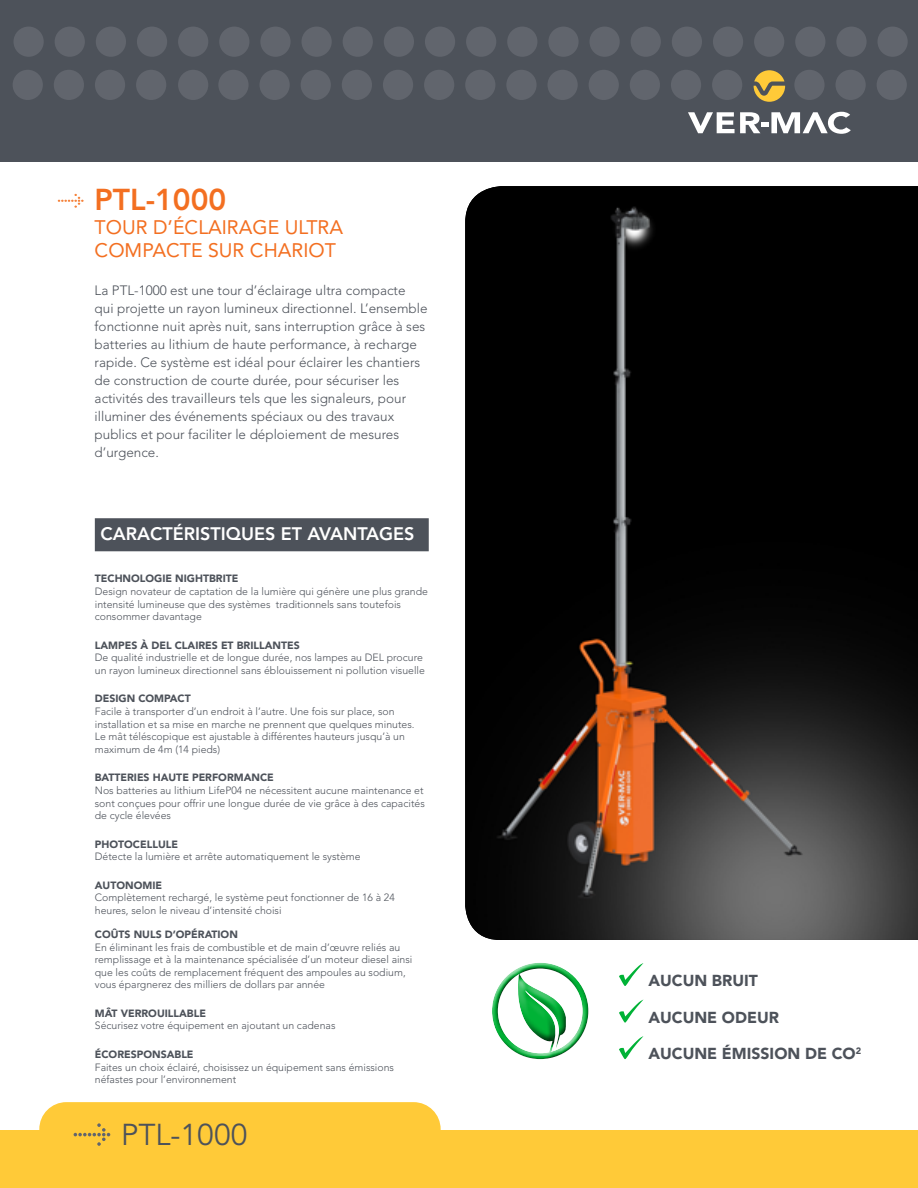
<style>
.page{position:relative;width:918px;height:1188px;background:#fff}
.page>*{position:absolute;margin:0;border:0;box-sizing:border-box;transform-origin:0 0}
.t1{font:30px "Avenir LT Std";color:#4d525a}
.t2{font:800 30px "Avenir LT Std";color:#f36f21}
.t3{font:19.5px/23.4px "Avenir LT Std";color:#f36f21}
.t4{font:800 18px "Avenir LT Std";color:#fff}
.t5{font:900 15.75px "Avenir LT Std";color:#4d525a}
.t6{font:300 13.5px/18px "Avenir LT Std";color:#4d525a}
.t7{font:300 10.5px/12.6px "Avenir LT Std";color:#4d525a}
.t8{font:900 10.5px "Avenir LT Std";color:#4d525a}
</style>
<div class="page">
<img style="left:465px;top:186px;width:453px;height:754px">
<div style="left:492px;top:966px;width:105px;height:101px;background:#000;opacity:.75"></div>
<svg style="left:619px;top:963px;width:24px;height:23px"></svg>
<svg style="left:619px;top:1000px;width:24px;height:23px"></svg>
<svg style="left:619px;top:1036px;width:24px;height:23px"></svg>
<div style="left:0;top:0;width:918px;height:161px;background:#4d525a"></div>
<div style="left:14px;top:27px;width:30px;height:30px;background:#61656d;border-radius:50%"></div>
<div style="left:13px;top:70px;width:30px;height:30px;background:#61656d;border-radius:50%"></div>
<div style="left:384px;top:27px;width:30px;height:30px;background:#61656d;border-radius:50%"></div>
<div style="left:383px;top:70px;width:30px;height:30px;background:#61656d;border-radius:50%"></div>
<div style="left:178px;top:27px;width:30px;height:30px;background:#61656d;border-radius:50%"></div>
<div style="left:548px;top:27px;width:31px;height:30px;background:#61656d;border-radius:50%"></div>
<div style="left:547px;top:70px;width:31px;height:30px;background:#61656d;border-radius:50%"></div>
<div style="left:96px;top:27px;width:30px;height:30px;background:#61656d;border-radius:50%"></div>
<div style="left:95px;top:70px;width:30px;height:30px;background:#61656d;border-radius:50%"></div>
<div style="left:466px;top:27px;width:30px;height:30px;background:#61656d;border-radius:50%"></div>
<div style="left:465px;top:70px;width:30px;height:30px;background:#61656d;border-radius:50%"></div>
<div style="left:260px;top:27px;width:31px;height:30px;background:#61656d;border-radius:50%"></div>
<div style="left:259px;top:70px;width:31px;height:30px;background:#61656d;border-radius:50%"></div>
<div style="left:631px;top:27px;width:30px;height:30px;background:#61656d;border-radius:50%"></div>
<div style="left:630px;top:70px;width:30px;height:30px;background:#61656d;border-radius:50%"></div>
<div style="left:795px;top:27px;width:30px;height:30px;background:#61656d;border-radius:50%"></div>
<div style="left:794px;top:70px;width:31px;height:30px;background:#61656d;border-radius:50%"></div>
<div style="left:178px;top:70px;width:30px;height:30px;background:#61656d;border-radius:50%"></div>
<div style="left:55px;top:27px;width:30px;height:30px;background:#61656d;border-radius:50%"></div>
<div style="left:54px;top:70px;width:30px;height:30px;background:#61656d;border-radius:50%"></div>
<div style="left:425px;top:27px;width:30px;height:30px;background:#61656d;border-radius:50%"></div>
<div style="left:424px;top:70px;width:30px;height:30px;background:#61656d;border-radius:50%"></div>
<div style="left:137px;top:27px;width:30px;height:30px;background:#61656d;border-radius:50%"></div>
<div style="left:136px;top:70px;width:30px;height:30px;background:#61656d;border-radius:50%"></div>
<div style="left:507px;top:27px;width:30px;height:30px;background:#61656d;border-radius:50%"></div>
<div style="left:506px;top:70px;width:31px;height:30px;background:#61656d;border-radius:50%"></div>
<div style="left:343px;top:27px;width:30px;height:30px;background:#61656d;border-radius:50%"></div>
<div style="left:342px;top:70px;width:30px;height:30px;background:#61656d;border-radius:50%"></div>
<div style="left:713px;top:27px;width:30px;height:30px;background:#61656d;border-radius:50%"></div>
<div style="left:712px;top:70px;width:30px;height:30px;background:#61656d;border-radius:50%"></div>
<div style="left:878px;top:27px;width:30px;height:30px;background:#61656d;border-radius:50%"></div>
<div style="left:877px;top:70px;width:30px;height:30px;background:#61656d;border-radius:50%"></div>
<div style="left:219px;top:27px;width:30px;height:30px;background:#61656d;border-radius:50%"></div>
<div style="left:218px;top:70px;width:31px;height:30px;background:#61656d;border-radius:50%"></div>
<div style="left:589px;top:27px;width:31px;height:30px;background:#61656d;border-radius:50%"></div>
<div style="left:589px;top:70px;width:30px;height:30px;background:#61656d;border-radius:50%"></div>
<div style="left:754px;top:27px;width:30px;height:30px;background:#61656d;border-radius:50%"></div>
<div style="left:302px;top:27px;width:30px;height:30px;background:#61656d;border-radius:50%"></div>
<div style="left:301px;top:70px;width:30px;height:30px;background:#61656d;border-radius:50%"></div>
<div style="left:672px;top:27px;width:30px;height:30px;background:#61656d;border-radius:50%"></div>
<div style="left:671px;top:70px;width:30px;height:30px;background:#61656d;border-radius:50%"></div>
<div style="left:836px;top:27px;width:31px;height:30px;background:#61656d;border-radius:50%"></div>
<div style="left:835px;top:70px;width:31px;height:30px;background:#61656d;border-radius:50%"></div>
<svg style="left:688px;top:112px;width:163px;height:22px"></svg>
<svg style="left:754px;top:70px;width:31px;height:32px"></svg>
<div style="left:0;top:1130px;width:918px;height:58px;background:#ffca38"></div>
<div style="left:39px;top:1102px;width:402px;height:72px;background:#ffca38;border-radius:27px"></div>
<svg style="left:74px;top:1123px;width:36px;height:23px"></svg>
<div style="left:95px;top:518px;width:334px;height:33px;background:#4d525a;border:2px solid #4d525a"></div>
<svg style="left:58px;top:194px;width:26px;height:14px"></svg>
<h1 class="t2" style="left:95px;top:182px;width:133px">PTL-1000</h1>
<h2 class="t3" style="left:95px;top:216px;width:250px">TOUR D’ÉCLAIRAGE ULTRA<br>COMPACTE SUR CHARIOT</h2>
<p class="t6" style="left:95px;top:282px;width:334px">La PTL-1000 est une tour d’éclairage ultra compacte qui projette un rayon lumineux directionnel. L’ensemble fonctionne nuit après nuit, sans interruption grâce à ses batteries au lithium de haute performance, à recharge rapide. Ce système est idéal pour éclairer les chantiers de construction de courte durée, pour sécuriser les activités des travailleurs tels que les signaleurs, pour illuminer des événements spéciaux ou des travaux publics et pour faciliter le déploiement de mesures d’urgence.</p>
<h3 class="t4" style="left:100px;top:523px;width:316px">CARACTÉRISTIQUES ET AVANTAGES</h3>
<p class="t8" style="left:95px;top:572px;width:145px">TECHNOLOGIE NIGHTBRITE</p>
<p class="t7" style="left:95px;top:585px;width:335px">Design novateur de captation de la lumière qui génère une plus grande intensité lumineuse que des systèmes traditionnels sans toutefois consommer davantage</p>
<p class="t8" style="left:95px;top:639px;width:206px">LAMPES À DEL CLAIRES ET BRILLANTES</p>
<p class="t7" style="left:95px;top:651px;width:332px">De qualité industrielle et de longue durée, nos lampes au DEL procure un rayon lumineux directionnel sans éblouissement ni pollution visuelle</p>
<p class="t8" style="left:95px;top:692px;width:98px">DESIGN COMPACT</p>
<p class="t7" style="left:95px;top:705px;width:321px">Facile à transporter d’un endroit à l’autre. Une fois sur place, son installation et sa mise en marche ne prennent que quelques minutes.<br>Le mât téléscopique est ajustable à différentes hauteurs jusqu’à un maximum de 4m (14 pieds)</p>
<p class="t8" style="left:95px;top:771px;width:181px">BATTERIES HAUTE PERFORMANCE</p>
<p class="t7" style="left:95px;top:784px;width:331px;text-align:justify">Nos batteries au lithium LifeP04 ne nécessitent aucune maintenance et sont conçues pour offrir une longue durée de vie grâce à des capacités de cycle élevées</p>
<p class="t8" style="left:95px;top:838px;width:85px">PHOTOCELLULE</p>
<p class="t7" style="left:95px;top:850px;width:267px">Détecte la lumière et arrête automatiquement le système</p>
<p class="t8" style="left:95px;top:879px;width:69px">AUTONOMIE</p>
<p class="t7" style="left:95px;top:891px;width:302px">Complètement rechargé, le système peut fonctionner de 16 à 24 heures, selon le niveau d’intensité choisi</p>
<p class="t8" style="left:95px;top:928px;width:145px">COÛTS NULS D’OPÉRATION</p>
<p class="t7" style="left:95px;top:941px;width:319px">En éliminant les frais de combustible et de main d’œuvre reliés au remplissage et à la maintenance spécialisée d’un moteur diesel ainsi que les coûts de remplacement fréquent des ampoules au sodium, vous épargnerez des milliers de dollars par année</p>
<p class="t8" style="left:95px;top:1007px;width:113px">MÂT VERROUILLABLE</p>
<p class="t7" style="left:95px;top:1020px;width:242px">Sécurisez votre équipement en ajoutant un cadenas</p>
<p class="t8" style="left:95px;top:1048px;width:100px">ÉCORESPONSABLE</p>
<p class="t7" style="left:95px;top:1061px;width:301px">Faites un choix éclairé, choisissez un équipement sans émissions néfastes pour l’environnement</p>
<h1 class="t1" style="left:121px;top:1118px;width:128px">PTL-1000</h1>
<h3 class="t5" style="left:648px;top:971px;width:111px">AUCUN BRUIT</h3>
<h3 class="t5" style="left:648px;top:1007px;width:132px">AUCUNE ODEUR</h3>
<h3 class="t5" style="left:648px;top:1044px;width:214px">AUCUNE ÉMISSION DE CO<sup>2</sup></h3>
</div>
